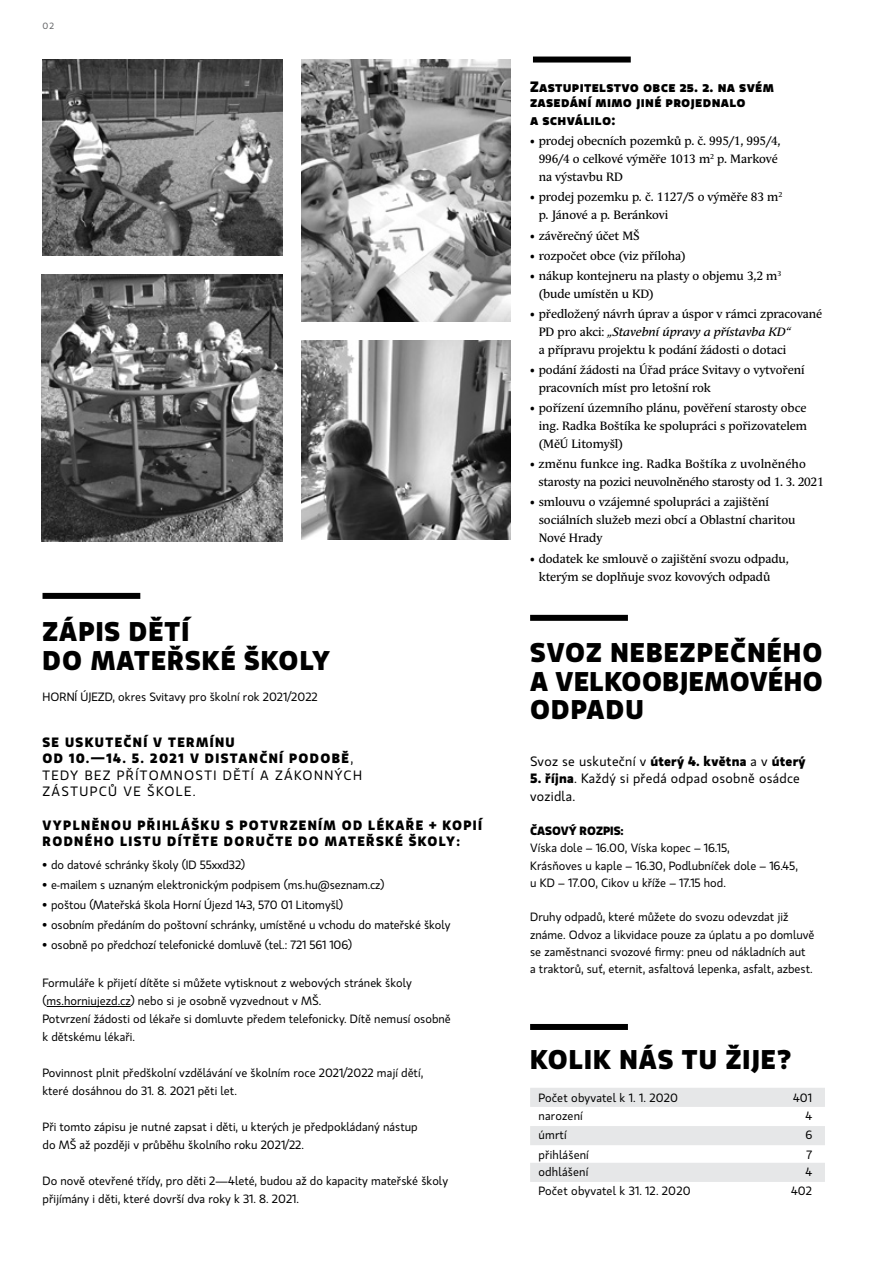
<style>
.page{position:relative;width:893px;height:1263px;background:#fff}
.page>*{position:absolute;margin:0;border:0;box-sizing:border-box;transform-origin:0 0}
.t1{font:700 27px/28.5px "Gloriola Std";letter-spacing:.04em;color:#000;text-align:justify}
.t2{font:700 15px/15px "Gloriola Std";letter-spacing:.02em;color:#000}
.t3{font:700 13.5px/16.5px "Gloriola Std";letter-spacing:.1em;color:#000}
.t4{font:13.5px/17.2px "Gloriola Std";letter-spacing:.02em;color:#000}
.t5{font:12px/18px "Gloriola Std";color:#000}
.t6{font:12px/18px "Andulka Text Pro";letter-spacing:-.005em;color:#000}
.t7{font:700 12px "Gloriola Std";color:#000}
.t8{font:9px "Gloriola Std";color:#636466}
.s1{font-weight:400}
.s2{font-style:italic}
.s3{font-weight:700}
</style>
<div class="page">
<img style="left:41px;top:274px;width:242px;height:268px">
<img style="left:43px;top:60px;width:239px;height:195px">
<img style="left:301px;top:60px;width:209px;height:262px">
<img style="left:301px;top:341px;width:209px;height:199px">
<div style="left:530px;top:615px;width:98px;height:6px;background:#000"></div>
<div style="left:43px;top:593px;width:97px;height:6px;background:#000"></div>
<div style="left:533px;top:57px;width:98px;height:6px;background:#000"></div>
<hr style="left:47px;top:1006px;width:84px;height:1px;background:#000">
<svg style="left:530px;top:1088px;width:295px;height:94px"></svg>
<div style="left:530px;top:1024px;width:98px;height:6px;background:#000"></div>
<p class="t8" style="left:43px;top:20px;width:13px">02</p>
<h1 class="t1" style="left:43px;top:616px;width:289px">ZÁPIS DĚTÍ<br>DO MATEŘSKÉ ŠKOLY</h1>
<p class="t5" style="left:43px;top:687px;width:277px">HORNÍ ÚJEZD, okres Svitavy pro školní rok 2021/2022</p>
<p class="t3" style="left:43px;top:733px;width:321px">SE USKUTEČNÍ V TERMÍNU<br>OD 10.—14. 5. 2021 V DISTANČNÍ PODOBĚ<span class="s1">,<br>TEDY BEZ PŘÍTOMNOSTI DĚTÍ A ZÁKONNÝCH<br>ZÁSTUPCŮ VE ŠKOLE.</span></p>
<p class="t3" style="left:43px;top:816px;width:441px">VYPLNĚNOU PŘIHLÁŠKU S POTVRZENÍM OD LÉKAŘE + KOPIÍ<br>RODNÉHO LISTU DÍTĚTE DORUČTE DO MATEŘSKÉ ŠKOLY:</p>
<p class="t5" style="left:43px;top:855px;width:204px">• do datové schránky školy (ID 55xxd32)</p>
<p class="t5" style="left:43px;top:875px;width:344px">• e-mailem s uznaným elektronickým podpisem (ms.hu@seznam.cz)</p>
<p class="t5" style="left:43px;top:895px;width:302px">• poštou (Mateřská škola Horní Újezd 143, 570 01 Litomyšl)</p>
<p class="t5" style="left:43px;top:915px;width:409px">• osobním předáním do poštovní schránky, umístěné u vchodu do mateřské školy</p>
<p class="t5" style="left:43px;top:936px;width:311px">• osobně po předchozí telefonické domluvě (tel.: 721 561 106)</p>
<p class="t5" style="left:43px;top:974px;width:410px">Formuláře k přijetí dítěte si můžete vytisknout z webových stránek školy (ms.horniujezd.cz) nebo si je osobně vyzvednout v MŠ.<br>Potvrzení žádosti od lékaře si domluvte předem telefonicky. Dítě nemusí osobně k dětskému lékaři.</p>
<p class="t5" style="left:43px;top:1064px;width:382px">Povinnost plnit předškolní vzdělávání ve školním roce 2021/2022 mají dětí, které dosáhnou do 31. 8. 2021 pěti let.</p>
<p class="t5" style="left:43px;top:1118px;width:377px">Při tomto zápisu je nutné zapsat i děti, u kterých je předpokládaný nástup do MŠ až později v průběhu školního roku 2021/22.</p>
<p class="t5" style="left:43px;top:1172px;width:407px">Do nově otevřené třídy, pro děti 2—4leté, budou až do kapacity mateřské školy přijímány i děti, které dovrší dva roky k 31. 8. 2021.</p>
<p class="t2" style="left:530px;top:79px;width:245px">Zastupitelstvo obce 25. 2. na svém zasedání mimo jiné projednalo</p>
<p class="t2" style="left:530px;top:112px;width:87px">a schválilo:</p>
<p class="t6" style="left:539px;top:132px;width:243px;text-indent:-9px">• prodej obecních pozemků p. č. 995/1, 995/4,<br>996/4 o celkové výměře 1013 m<sup>2</sup> p. Markové na výstavbu RD</p>
<p class="t6" style="left:539px;top:188px;width:245px;text-indent:-9px">• prodej pozemku p. č. 1127/5 o výměře 83 m<sup>2 </sup>p. Jánové a p. Beránkovi</p>
<p class="t6" style="left:530px;top:227px;width:111px">• závěrečný účet MŠ</p>
<p class="t6" style="left:530px;top:247px;width:157px">• rozpočet obce (viz příloha)</p>
<p class="t6" style="left:539px;top:267px;width:244px;text-indent:-9px">• nákup kontejneru na plasty o objemu 3,2 m<sup>3 </sup>(bude umístěn u KD)</p>
<p class="t6" style="left:539px;top:305px;width:285px;text-indent:-9px">• předložený návrh úprav a úspor v rámci zpracované<br>PD pro akci: <span class="s2">„Stavební úpravy a přístavba KD“<br></span>a přípravu projektu k podání žádosti o dotaci</p>
<p class="t6" style="left:539px;top:361px;width:267px;text-indent:-9px">• podání žádosti na Úřad práce Svitavy o vytvoření pracovních míst pro letošní rok</p>
<p class="t6" style="left:539px;top:399px;width:270px;text-align:justify;text-indent:-9px">• pořízení územního plánu, pověření starosty obce ing. Radka Boštíka ke spolupráci s pořizovatelem (MěÚ Litomyšl)</p>
<p class="t6" style="left:538px;top:455px;width:287px;text-indent:-8px">• změnu funkce ing. Radka Boštíka z uvolněného starosty na pozici neuvolněného starosty od 1. 3. 2021</p>
<p class="t6" style="left:539px;top:493px;width:258px;text-indent:-9px">• smlouvu o vzájemné spolupráci a zajištění sociálních služeb mezi obcí a Oblastní charitou<br>Nové Hrady</p>
<p class="t6" style="left:539px;top:549px;width:251px;text-indent:-9px">• dodatek ke smlouvě o zajištění svozu odpadu, kterým se doplňuje svoz kovových odpadů</p>
<h1 class="t1" style="left:530px;top:637px;width:294px">SVOZ NEBEZPEČNÉHO A VELKOOBJEMOVÉHO ODPADU</h1>
<p class="t4" style="left:530px;top:752px;width:276px">Svoz se uskuteční v <span class="s3">úterý 4. května</span> a v <span class="s3">úterý</span></p>
<p class="t4" style="left:530px;top:770px;width:271px"><span class="s3">5. října</span>. Každý si předá odpad osobně osádce vozidla.</p>
<p class="t7" style="left:530px;top:822px;width:95px">ČASOVÝ ROZPIS:</p>
<p class="t5" style="left:530px;top:839px;width:269px;line-height:17.2px">Víska dole – 16.00, Víska kopec – 16.15,<br>Krásňoves u kaple – 16.30, Podlubníček dole – 16.45, u KD – 17.00, Cikov u kříže – 17.15 hod.</p>
<p class="t5" style="left:530px;top:908px;width:286px;line-height:17.2px">Druhy odpadů, které můžete do svozu odevzdat již známe. Odvoz a likvidace pouze za úplatu a po domluvě se zaměstnanci svozové firmy: pneu od nákladních aut<br>a traktorů, suť, eternit, asfaltová lepenka, asfalt, azbest.</p>
<h1 class="t1" style="left:530px;top:1043px;width:262px">KOLIK NÁS TU ŽIJE?</h1>
<p class="t5" style="left:539px;top:1088px;width:141px">Počet obyvatel k 1. 1. 2020</p>
<p class="t5" style="left:793px;top:1088px;width:21px">401</p>
<p class="t5" style="left:539px;top:1107px;width:46px">narození</p>
<p class="t5" style="left:805px;top:1107px;width:8px">4</p>
<p class="t5" style="left:539px;top:1126px;width:30px">úmrtí</p>
<p class="t5" style="left:805px;top:1126px;width:8px">6</p>
<p class="t5" style="left:539px;top:1145px;width:52px">přihlášení</p>
<p class="t5" style="left:806px;top:1145px;width:7px">7</p>
<p class="t5" style="left:539px;top:1163px;width:51px">odhlášení</p>
<p class="t5" style="left:805px;top:1163px;width:8px">4</p>
<p class="t5" style="left:539px;top:1182px;width:153px">Počet obyvatel k 31. 12. 2020</p>
<p class="t5" style="left:791px;top:1182px;width:23px">402</p>
</div>
